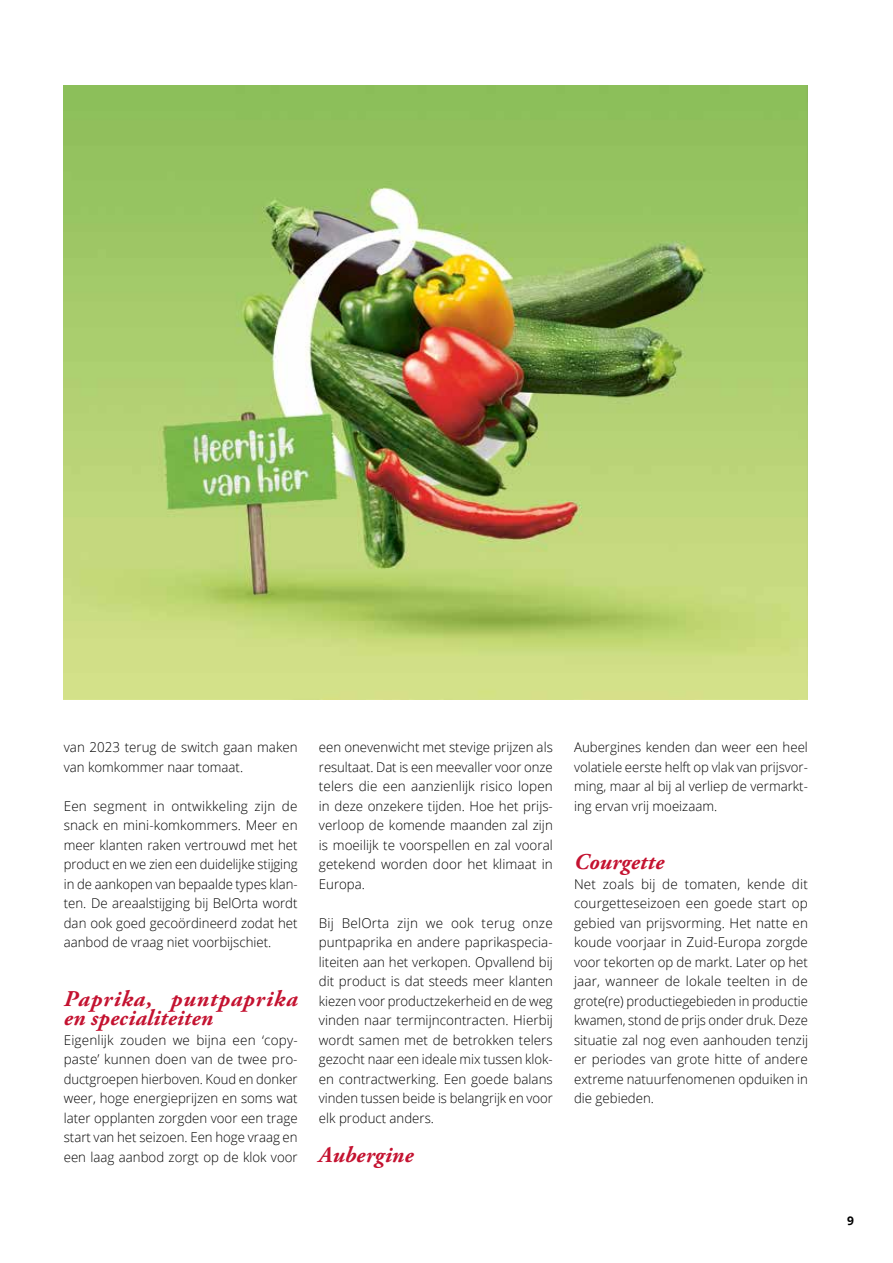
<style>
.page{position:relative;width:893px;height:1263px;background:#fff}
.page>*{position:absolute;margin:0;border:0;box-sizing:border-box;transform-origin:0 0}
.t1{font:italic 700 22.5px/19.5px "Adobe Garamond Pro";letter-spacing:.015em;color:#c41230}
.t2{font:300 13.5px/19.5px "Open Sans";color:#000;text-align:justify}
.t3{font:700 12px "Open Sans";color:#000}
</style>
<div class="page">
<img style="left:64px;top:85px;width:744px;height:614px">
<p class="t2" style="left:64px;top:737px;width:235px">van 2023 terug de switch gaan maken van komkommer naar tomaat.</p>
<p class="t2" style="left:64px;top:796px;width:235px">Een segment in ontwikkeling zijn de snack en mini-komkommers. Meer en meer klanten raken vertrouwd met het product en we zien een duidelijke stijging in de aankopen van bepaalde types klan&shy;ten. De areaalstijging bij BelOrta wordt dan ook goed gecoördineerd zodat het aanbod de vraag niet voorbijschiet.</p>
<h1 class="t1" style="left:64px;top:989px;width:235px">Paprika, puntpaprika en specialiteiten</h1>
<p class="t2" style="left:64px;top:1030px;width:235px">Eigenlijk zouden we bijna een ‘copy&shy;paste’ kunnen doen van de twee pro&shy;ductgroepen hierboven. Koud en donker weer, hoge energieprijzen en soms wat later opplanten zorgden voor een trage start van het seizoen. Een hoge vraag en een laag aanbod zorgt op de klok voor</p>
<p class="t2" style="left:319px;top:737px;width:235px">een onevenwicht met stevige prijzen als resultaat. Dat is een meevaller voor onze telers die een aanzienlijk risico lopen in deze onzekere tijden. Hoe het prijs&shy;verloop de komende maanden zal zijn is moeilijk te voorspellen en zal vooral getekend worden door het klimaat in Europa.</p>
<p class="t2" style="left:319px;top:913px;width:235px">Bij BelOrta zijn we ook terug onze puntpaprika en andere paprikaspecia&shy;liteiten aan het verkopen. Opvallend bij dit product is dat steeds meer klanten kiezen voor productzekerheid en de weg vinden naar termijncontracten. Hierbij wordt samen met de betrokken telers gezocht naar een ideale mix tussen klok&shy;en contractwerking. Een goede balans vinden tussen beide is belangrijk en voor elk product anders.</p>
<h1 class="t1" style="left:319px;top:1145px;width:96px">Aubergine</h1>
<p class="t2" style="left:574px;top:737px;width:235px">Aubergines kenden dan weer een heel volatiele eerste helft op vlak van prijsvor&shy;ming, maar al bij al verliep de vermarkt&shy;ing ervan vrij moeizaam.</p>
<h1 class="t1" style="left:574px;top:853px;width:91px">Courgette</h1>
<p class="t2" style="left:574px;top:874px;width:235px">Net zoals bij de tomaten, kende dit courgetteseizoen een goede start op gebied van prijsvorming. Het natte en koude voorjaar in Zuid-Europa zorgde voor tekorten op de markt. Later op het jaar, wanneer de lokale teelten in de grote(re) productiegebieden in productie kwamen, stond de prijs onder druk. Deze situatie zal nog even aanhouden tenzij er periodes van grote hitte of andere extreme natuurfenomenen opduiken in die gebieden.</p>
<p class="t3" style="left:847px;top:1212px;width:8px">9</p>
</div>
